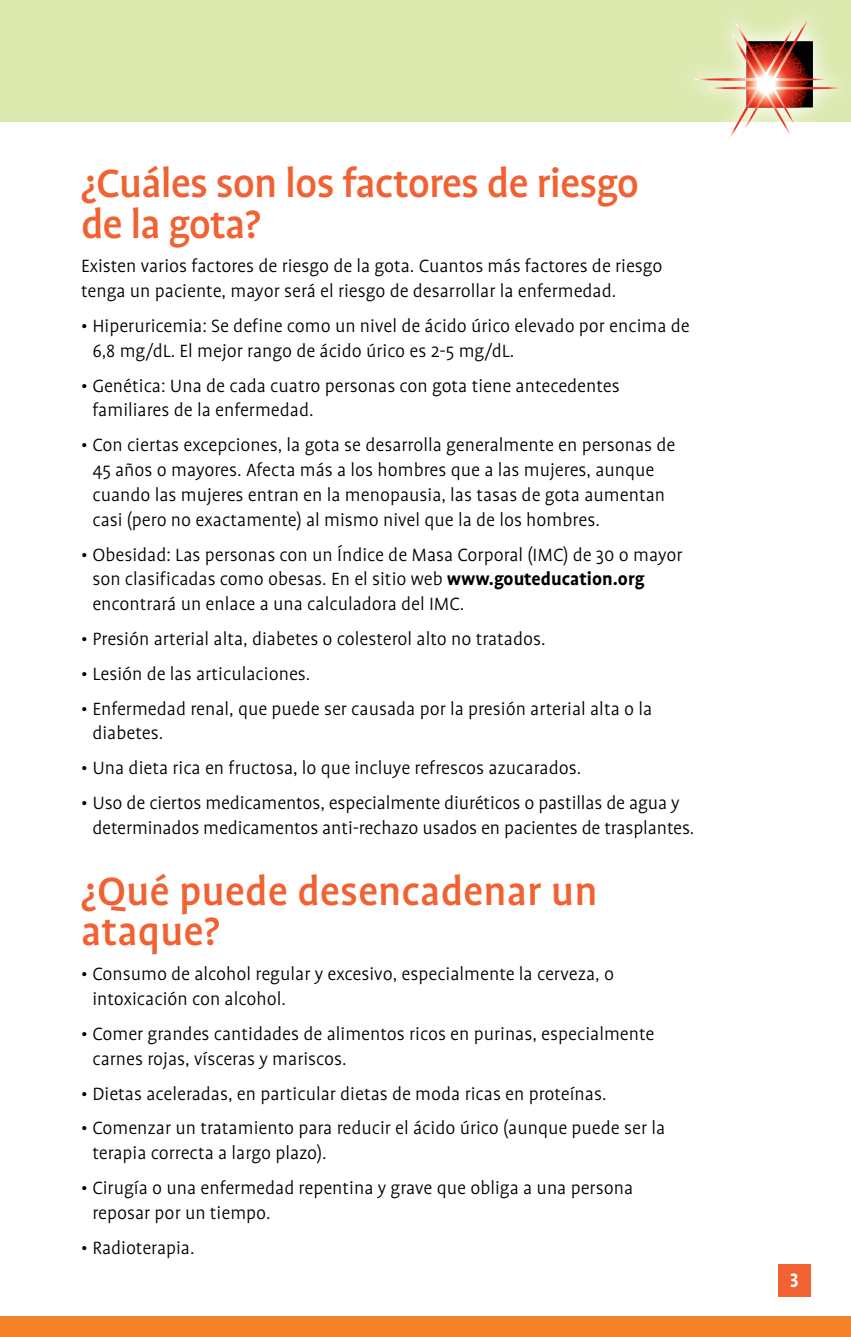
<style>
.page{position:relative;width:851px;height:1337px;background:#fff}
.page>*{position:absolute;margin:0;border:0;box-sizing:border-box;transform-origin:0 0}
.t1{font:500 45px/40.5px "Profile";letter-spacing:-.02em;color:#f16131}
.t2{font:500 45px/40.5px "Profile";color:#f16131}
.t3{font:300 20.25px/24.8px "Profile";color:#000}
.t4{font:700 20.25px "Profile";color:#fff}
.s1{font-weight:700}
</style>
<div class="page">
<div style="left:0;top:0;width:850px;height:122px;background:#dce9ae"></div>
<svg style="left:694px;top:19px;width:146px;height:120px"></svg>
<div style="left:0;top:1316px;width:850px;height:20px;background:#f58229"></div>
<div style="left:778px;top:1264px;width:32px;height:32px;background:#f16131"></div>
<h1 class="t1" style="left:81px;top:163px;width:559px">¿Cuáles son los factores de riesgo de la gota?</h1>
<p class="t3" style="left:81px;top:254px;width:583px">Existen varios factores de riesgo de la gota. Cuantos más factores de riesgo tenga un paciente, mayor será el riesgo de desarrollar la enfermedad.</p>
<p class="t3" style="left:92px;top:314px;width:599px;text-indent:-11px">• Hiperuricemia: Se define como un nivel de ácido úrico elevado por encima de<br>6,8 mg/dL. El mejor rango de ácido úrico es 2-5 mg/dL.</p>
<p class="t3" style="left:92px;top:373px;width:529px;text-indent:-11px">• Genética: Una de cada cuatro personas con gota tiene antecedentes familiares de la enfermedad.</p>
<p class="t3" style="left:92px;top:433px;width:584px;text-indent:-11px">• Con ciertas excepciones, la gota se desarrolla generalmente en personas de 45 años o mayores. Afecta más a los hombres que a las mujeres, aunque cuando las mujeres entran en la menopausia, las tasas de gota aumentan casi (pero no exactamente) al mismo nivel que la de los hombres.</p>
<p class="t3" style="left:92px;top:542px;width:591px;text-indent:-11px">• Obesidad: Las personas con un Índice de Masa Corporal (IMC) de 30 o mayor son clasificadas como obesas. En el sitio web <span class="s1">www.gouteducation.org </span>encontrará un enlace a una calculadora del IMC.</p>
<p class="t3" style="left:81px;top:626px;width:466px">• Presión arterial alta, diabetes o colesterol alto no tratados.</p>
<p class="t3" style="left:81px;top:661px;width:231px">• Lesión de las articulaciones.</p>
<p class="t3" style="left:92px;top:696px;width:561px;text-indent:-11px">• Enfermedad renal, que puede ser causada por la presión arterial alta o la diabetes.</p>
<p class="t3" style="left:81px;top:756px;width:501px">• Una dieta rica en fructosa, lo que incluye refrescos azucarados.</p>
<p class="t3" style="left:92px;top:791px;width:603px;text-indent:-11px">• Uso de ciertos medicamentos, especialmente diuréticos o pastillas de agua y determinados medicamentos anti-rechazo usados en pacientes de trasplantes.</p>
<h1 class="t2" style="left:81px;top:871px;width:518px">¿Qué puede desencadenar un ataque?</h1>
<p class="t3" style="left:92px;top:962px;width:523px;text-indent:-11px">• Consumo de alcohol regular y excesivo, especialmente la cerveza, o intoxicación con alcohol.</p>
<p class="t3" style="left:92px;top:1021px;width:563px;text-indent:-11px">• Comer grandes cantidades de alimentos ricos en purinas, especialmente carnes rojas, vísceras y mariscos.</p>
<p class="t3" style="left:81px;top:1081px;width:527px">• Dietas aceleradas, en particular dietas de moda ricas en proteínas.</p>
<p class="t3" style="left:92px;top:1116px;width:574px;text-indent:-11px">• Comenzar un tratamiento para reducir el ácido úrico (aunque puede ser la terapia correcta a largo plazo).</p>
<p class="t3" style="left:92px;top:1175px;width:542px;text-indent:-11px">• Cirugía o una enfermedad repentina y grave que obliga a una persona reposar por un tiempo.</p>
<p class="t3" style="left:81px;top:1235px;width:115px">• Radioterapia.</p>
<p class="t4" style="left:790px;top:1266px;width:10px">3</p>
</div>
